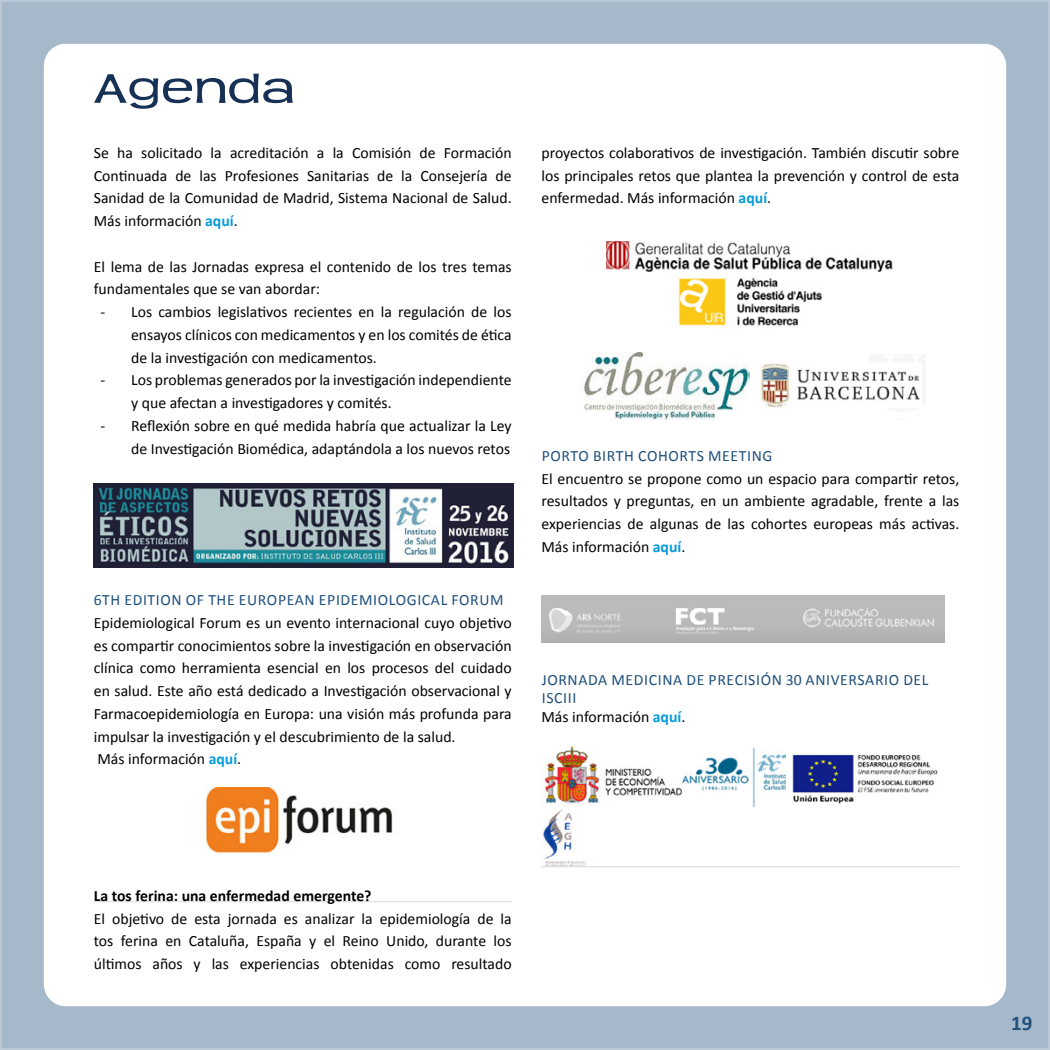
<style>
.page{position:relative;width:1050px;height:1050px;background:#fff}
.page>*{position:absolute;margin:0;border:0;box-sizing:border-box;transform-origin:0 0}
.t1{font:43.75px "Teen";color:#173055;scale:1.29 1}
.t2{font:700 21px "Calibri";color:#20507b}
.t3{font:15.75px/22.8px "Calibri";color:#000;text-align:justify}
.t4{font:15.75px "Calibri";letter-spacing:.04em;color:#20507b}
.t5{font:700 15.75px "Calibri";letter-spacing:-.01em;color:#000}
.s1{font-weight:700;color:#059bda}
.s2{color:#20507b}
</style>
<div class="page">
<div style="left:0;top:0;width:1050px;height:1050px;background:#a6b9ca;border:2px solid #bccad7"></div>
<div style="left:44px;top:44px;width:962px;height:962px;background:#fff;border-radius:22px"></div>
<hr style="left:94px;top:901px;width:418px;height:1px;background:#e1e1e1">
<img style="left:94px;top:483px;width:419px;height:84px">
<img style="left:206px;top:788px;width:187px;height:67px">
<hr style="left:542px;top:866px;width:417px;height:1px;background:#e1e1e1">
<img style="left:606px;top:242px;width:287px;height:30px">
<img style="left:678px;top:276px;width:145px;height:50px">
<img style="left:583px;top:352px;width:166px;height:67px">
<img style="left:759px;top:358px;width:162px;height:50px">
<img style="left:542px;top:595px;width:403px;height:48px">
<img style="left:544px;top:746px;width:139px;height:58px">
<img style="left:683px;top:749px;width:102px;height:57px">
<img style="left:792px;top:754px;width:146px;height:50px">
<img style="left:543px;top:809px;width:43px;height:57px">
<h1 class="t1" style="left:94px;top:62px;width:157px">Agenda</h1>
<p class="t3" style="left:94px;top:141px;width:419px">Se ha solicitado la acreditación a la Comisión de Formación Continuada de las Profesiones Sanitarias de la Consejería de Sanidad de la Comunidad de Madrid, Sistema Nacional de Salud.<br>Más información <span class="s1">aquí</span>.</p>
<p class="t3" style="left:94px;top:255px;width:419px">El lema de las Jornadas expresa el contenido de los tres temas fundamentales que se van abordar:</p>
<p class="t3" style="left:131px;top:301px;width:382px;text-indent:-31px">- Los cambios legislativos recientes en la regulación de los ensayos clínicos con medicamentos y en los comités de ética de la investigación con medicamentos.</p>
<p class="t3" style="left:131px;top:369px;width:382px;text-indent:-31px">- Los problemas generados por la investigación independiente y que afectan a investigadores y comités.</p>
<p class="t3" style="left:101px;top:414px;width:413px;text-align:right">- Reflexión sobre en qué medida habría que actualizar la Ley de Investigación Biomédica, adaptándola a los nuevos retos</p>
<p class="t4" style="left:94px;top:590px;width:40px">6th edition</p>
<p class="t4" style="left:186px;top:590px;width:32px">of the</p>
<p class="t4" style="left:239px;top:590px;width:19px">European</p>
<p class="t4" style="left:319px;top:590px;width:18px">Epidemiological</p>
<p class="t4" style="left:452px;top:590px;width:20px">Forum</p>
<p class="t3" style="left:94px;top:611px;width:419px;text-align:left">Epidemiological Forum es un evento internacional cuyo objetivo es compartir conocimientos sobre la investigación en observación clínica como herramienta esencial en los procesos del cuidado en salud. Este año está dedicado a Investigación observacional y Farmacoepidemiología en Europa: una visión más profunda para impulsar la investigación y el descubrimiento de la salud.<br>Más información <span class="s1">aquí</span>.</p>
<p class="t3" style="left:542px;top:141px;width:419px">proyectos colaborativos de investigación. También discutir sobre los principales retos que plantea la prevención y control de esta enfermedad. Más información <span class="s1">aquí</span>.</p>
<p class="t4" style="left:542px;top:446px;width:19px">Porto</p>
<p class="t4" style="left:593px;top:446px;width:18px">Birth</p>
<p class="t4" style="left:638px;top:446px;width:20px">Cohorts</p>
<p class="t4" style="left:708px;top:446px;width:24px">Meeting</p>
<p class="t3" style="left:542px;top:467px;width:419px">El encuentro se propone como un espacio para compartir retos, resultados y preguntas, en un ambiente agradable, frente a las experiencias de algunas de las cohortes europeas más activas.<br>Más información <span class="s1">aquí</span>.</p>
<p class="t4" style="left:542px;top:669px;width:17px">Jornada</p>
<p class="t4" style="left:612px;top:669px;width:23px">Medicina</p>
<p class="t4" style="left:686px;top:669px;width:40px">de Precisión</p>
<p class="t4" style="left:786px;top:669px;width:39px">30 Aniversario</p>
<p class="t4" style="left:903px;top:669px;width:9px">del</p>
<p class="t3" style="left:542px;top:689px;width:145px;line-height:18.9px"><span class="s2">ISCIII<br></span>Más información <span class="s1">aquí</span>.</p>
<p class="t5" style="left:94px;top:886px;width:279px">La tos ferina: una enfermedad emergente?</p>
<p class="t3" style="left:94px;top:907px;width:419px">El objetivo de esta jornada es analizar la epidemiología de la tos ferina en Cataluña, España y el Reino Unido, durante los últimos años y las experiencias obtenidas como resultado</p>
<h2 class="t2" style="left:1011px;top:1010px;width:23px">19</h2>
</div>
